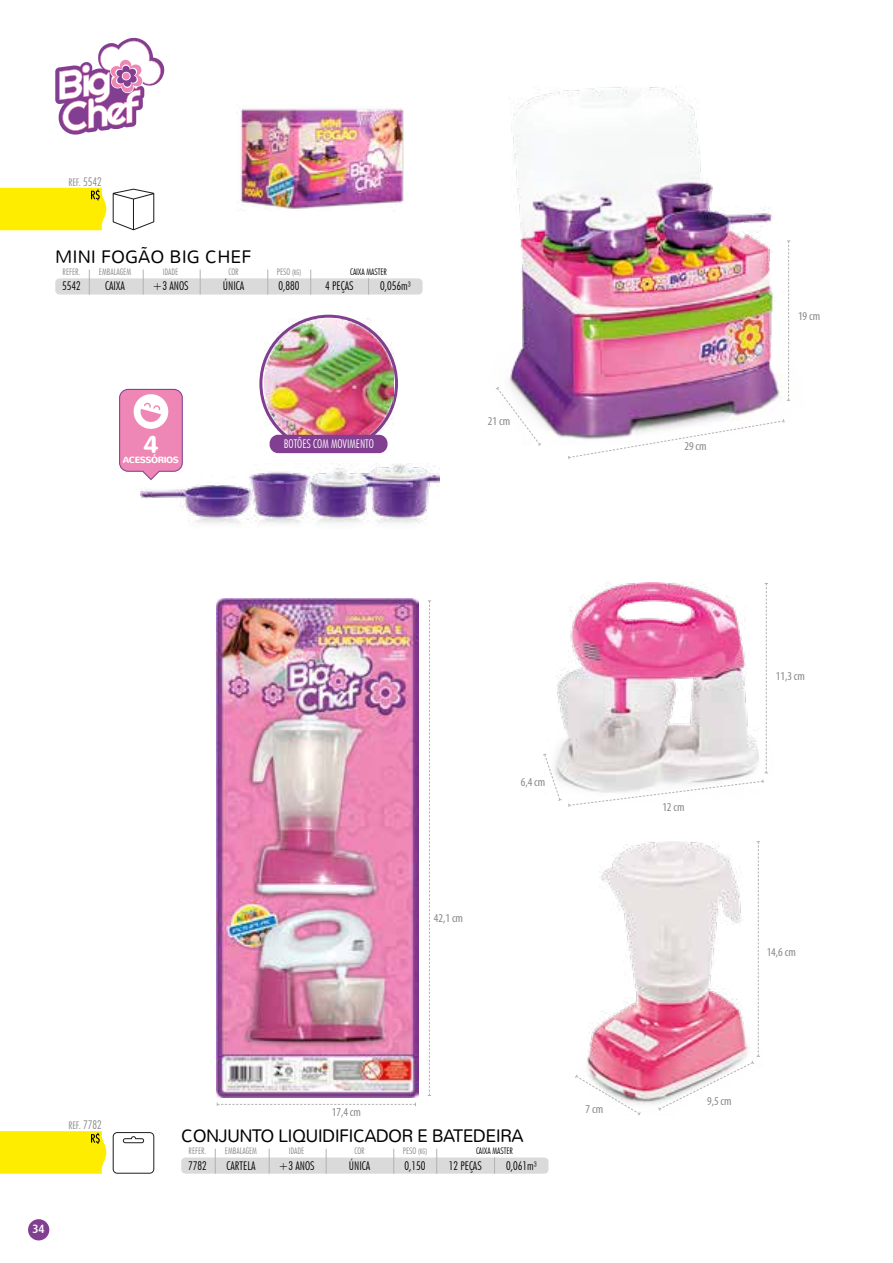
<style>
.page{position:relative;width:893px;height:1263px;background:#fff}
.page>*{position:absolute;margin:0;border:0;box-sizing:border-box;transform-origin:0 0}
.t1{font:700 24px "Nunito";color:#fff}
.t2{font:300 18px "Nunito";letter-spacing:-.04em;color:#000}
.t3{font:300 18px "Nunito";color:#000}
.t4{font:300 condensed 12px "Futura BT";color:#000}
.t5{font:condensed 12px "Myriad Pro";color:#878787}
.t6{font:300 condensed 12px "Futura BT";color:#fff}
.t7{font:12px "Humanist 777 BT Bold Condensed B";color:#fff}
.t8{font:300 condensed 10.5px "Futura BT";color:#878787}
.t9{font:300 condensed 9px "Futura BT";color:#878787}
.t10{font:300 condensed 9px "Futura BT";color:#000}
.t11{font:700 9px "Nunito";letter-spacing:-.05em;color:#fff}
.s1{font-size:12px}
.s2{font-size:7.5px}
</style>
<div class="page">
<img style="left:216px;top:599px;width:202px;height:499px">
<svg style="left:55px;top:38px;width:109px;height:97px"></svg>
<div style="left:181px;top:1157px;width:368px;height:17px;background:#dadada;border-radius:4px"></div>
<svg style="left:215px;top:1149px;width:1px;height:25px"></svg>
<svg style="left:269px;top:1149px;width:1px;height:25px"></svg>
<svg style="left:326px;top:1149px;width:1px;height:25px"></svg>
<svg style="left:393px;top:1149px;width:1px;height:25px"></svg>
<svg style="left:436px;top:1149px;width:1px;height:25px"></svg>
<svg style="left:494px;top:1158px;width:1px;height:16px"></svg>
<svg style="left:428px;top:600px;width:3px;height:496px"></svg>
<svg style="left:217px;top:1103px;width:199px;height:3px"></svg>
<svg style="left:0;top:1131px;width:106px;height:43px;background:#fceb08"></svg>
<img style="left:509px;top:87px;width:282px;height:351px">
<svg style="left:787px;top:241px;width:3px;height:160px"></svg>
<svg style="left:496px;top:386px;width:46px;height:60px"></svg>
<svg style="left:568px;top:418px;width:217px;height:41px"></svg>
<img style="left:236px;top:108px;width:168px;height:103px">
<div style="left:55px;top:278px;width:368px;height:17px;background:#dadada;border-radius:4px"></div>
<svg style="left:89px;top:270px;width:1px;height:24px"></svg>
<svg style="left:143px;top:270px;width:1px;height:24px"></svg>
<svg style="left:200px;top:270px;width:1px;height:24px"></svg>
<svg style="left:267px;top:270px;width:1px;height:24px"></svg>
<svg style="left:310px;top:270px;width:1px;height:24px"></svg>
<svg style="left:368px;top:278px;width:1px;height:16px"></svg>
<img style="left:264px;top:319px;width:129px;height:129px">
<div style="left:270px;top:435px;width:117px;height:18px;background:#823f91;border-radius:9px"></div>
<img style="left:140px;top:463px;width:300px;height:61px">
<svg style="left:113px;top:189px;width:41px;height:41px"></svg>
<svg style="left:119px;top:389px;width:64px;height:91px"></svg>
<div style="left:0;top:188px;width:106px;height:42px;background:#ffed00"></div>
<div style="left:28px;top:1219px;width:21px;height:21px;background:#823f91;border-radius:50%"></div>
<svg style="left:113px;top:1132px;width:41px;height:42px"></svg>
<img style="left:587px;top:842px;width:71px;height:263px">
<svg style="left:658px;top:841px;width:102px;height:270px"></svg>
<svg style="left:575px;top:1074px;width:66px;height:42px"></svg>
<img style="left:556px;top:583px;width:212px;height:202px">
<svg style="left:764px;top:583px;width:4px;height:190px"></svg>
<svg style="left:568px;top:779px;width:196px;height:28px"></svg>
<svg style="left:543px;top:753px;width:19px;height:48px"></svg>
<p class="t8" style="left:68px;top:176px;width:35px">REF. <span class="s1">5542</span></p>
<h2 class="t3" style="left:55px;top:245px;width:198px">MINI FOGÃO BIG CHEF</h2>
<p class="t9" style="left:63px;top:267px;width:19px">REFER.</p>
<p class="t9" style="left:99px;top:267px;width:34px">EMBALAGEM</p>
<p class="t9" style="left:163px;top:267px;width:17px">IDADE</p>
<p class="t9" style="left:228px;top:267px;width:12px">COR</p>
<p class="t9" style="left:277px;top:267px;width:26px">PESO <span class="s2">(KG)</span></p>
<p class="t10" style="left:350px;top:267px;width:39px">CAIXA MASTER</p>
<p class="t4" style="left:62px;top:279px;width:20px">5542</p>
<p class="t4" style="left:105px;top:279px;width:21px">CAIXA</p>
<p class="t4" style="left:152px;top:279px;width:38px">+3 ANOS</p>
<p class="t4" style="left:223px;top:279px;width:23px">ÚNICA</p>
<p class="t4" style="left:279px;top:279px;width:22px">0,880</p>
<p class="t4" style="left:325px;top:279px;width:30px">4 PEÇAS</p>
<p class="t4" style="left:380px;top:279px;width:32px">0,056m³</p>
<h1 class="t1" style="left:143px;top:429px;width:17px">4</h1>
<p class="t11" style="left:123px;top:454px;width:57px">ACESSÓRIOS</p>
<p class="t6" style="left:284px;top:437px;width:92px">BOTÕES COM MOVIMENTO</p>
<p class="t5" style="left:488px;top:414px;width:24px">21 cm</p>
<p class="t5" style="left:684px;top:439px;width:24px">29 cm</p>
<p class="t5" style="left:798px;top:309px;width:24px">19 cm</p>
<p class="t8" style="left:68px;top:1119px;width:35px">REF. <span class="s1">7782</span></p>
<p class="t7" style="left:32px;top:1221px;width:14px">34</p>
<p class="t5" style="left:434px;top:911px;width:31px">42,1 cm</p>
<p class="t5" style="left:521px;top:775px;width:26px">6,4 cm</p>
<p class="t5" style="left:332px;top:1105px;width:31px">17,4 cm</p>
<h2 class="t2" style="left:181px;top:1124px;width:344px">CONJUNTO LIQUIDIFICADOR E BATEDEIRA</h2>
<p class="t9" style="left:189px;top:1146px;width:19px">REFER.</p>
<p class="t9" style="left:225px;top:1146px;width:34px">EMBALAGEM</p>
<p class="t9" style="left:289px;top:1146px;width:17px">IDADE</p>
<p class="t9" style="left:354px;top:1146px;width:12px">COR</p>
<p class="t9" style="left:403px;top:1146px;width:26px">PESO <span class="s2">(KG)</span></p>
<p class="t10" style="left:476px;top:1146px;width:39px">CAIXA MASTER</p>
<p class="t4" style="left:188px;top:1158px;width:20px">7782</p>
<p class="t4" style="left:227px;top:1158px;width:30px">CARTELA</p>
<p class="t4" style="left:278px;top:1158px;width:38px">+3 ANOS</p>
<p class="t4" style="left:349px;top:1158px;width:23px">ÚNICA</p>
<p class="t4" style="left:404px;top:1158px;width:22px">0,150</p>
<p class="t4" style="left:449px;top:1158px;width:34px">12 PEÇAS</p>
<p class="t4" style="left:506px;top:1158px;width:32px">0,061m³</p>
<p class="t5" style="left:586px;top:1101px;width:19px">7 cm</p>
<p class="t5" style="left:662px;top:799px;width:24px">12 cm</p>
<p class="t5" style="left:776px;top:668px;width:31px">11,3 cm</p>
<p class="t5" style="left:767px;top:945px;width:31px">14,6 cm</p>
<p class="t5" style="left:707px;top:1094px;width:26px">9,5 cm</p>
</div>
